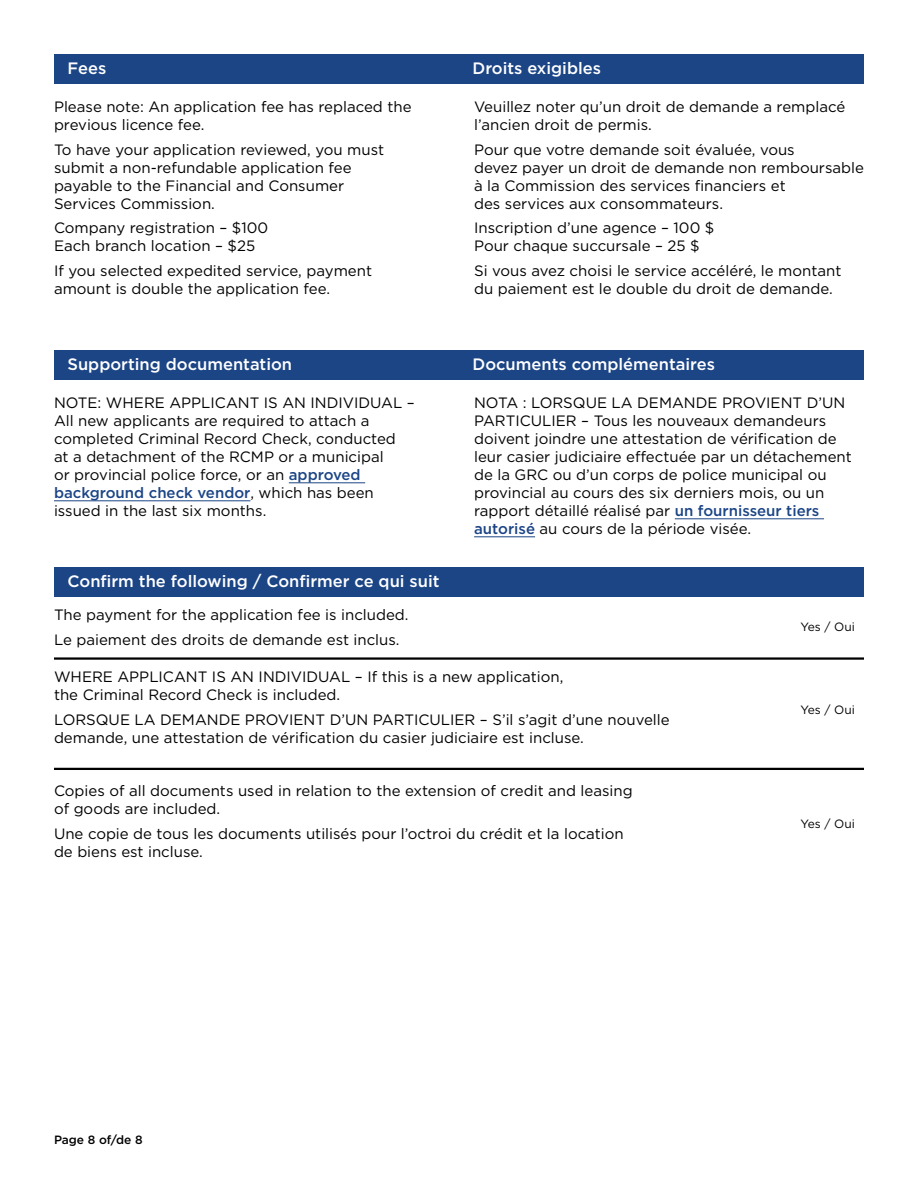
<style>
.page{position:relative;width:918px;height:1188px;background:#fff}
.page>*{position:absolute;margin:0;border:0;box-sizing:border-box;transform-origin:0 0}
.t1{font:500 16.5px "Gotham";color:#fff}
.t2{font:15px/18px "Gotham";color:#000}
.Field_label{font:12px "Gotham";color:#000}
.t3{font:500 12px "Gotham";color:#000}
.s1{font-weight:500;color:#1c4586}
</style>
<div class="page">
<div style="left:54px;top:54px;width:405px;height:30px;background:#1c4586"></div>
<div style="left:459px;top:54px;width:405px;height:30px;background:#1c4586"></div>
<div style="left:54px;top:350px;width:405px;height:30px;background:#1c4586"></div>
<hr style="left:289px;top:482px;width:76px;height:1px;background:#1c4586">
<hr style="left:54px;top:500px;width:196px;height:1px;background:#1c4586">
<div style="left:459px;top:350px;width:405px;height:30px;background:#1c4586"></div>
<hr style="left:675px;top:518px;width:149px;height:1px;background:#1c4586">
<hr style="left:474px;top:536px;width:61px;height:1px;background:#1c4586">
<div style="left:54px;top:567px;width:810px;height:30px;background:#1c4586"></div>
<hr style="left:54px;top:657px;width:810px;height:3px;background:#000">
<hr style="left:54px;top:768px;width:810px;height:2px;background:#000">
<h2 class="t1" style="left:68px;top:58px;width:40px">Fees</h2>
<p class="t2" style="left:54px;top:97px;width:359px">Please note: An application fee has replaced the previous licence fee.</p>
<p class="t2" style="left:54px;top:140px;width:332px">To have your application reviewed, you must submit a non-refundable application fee payable to the Financial and Consumer Services Commission.</p>
<p class="t2" style="left:54px;top:219px;width:216px">Company registration – $100</p>
<p class="t2" style="left:54px;top:237px;width:203px">Each branch location – $25</p>
<p class="t2" style="left:54px;top:261px;width:320px">If you selected expedited service, payment amount is double the application fee.</p>
<h2 class="t1" style="left:68px;top:354px;width:226px">Supporting documentation</h2>
<p class="t2" style="left:54px;top:393px;width:362px">NOTE: WHERE APPLICANT IS AN INDIVIDUAL – All new applicants are required to attach a completed Criminal Record Check, conducted<br>at a detachment of the RCMP or a municipal<br>or provincial police force, or an <span class="s1">approved background check vendor</span>, which has been issued in the last six months.</p>
<h2 class="t1" style="left:68px;top:570px;width:374px">Confirm the following / Confirmer ce qui suit</h2>
<p class="t2" style="left:54px;top:602px;width:356px;line-height:24.8px">The payment for the application fee is included.<br>Le paiement des droits de demande est inclus.</p>
<h2 class="t1" style="left:472px;top:58px;width:130px">Droits exigibles</h2>
<p class="t2" style="left:474px;top:97px;width:373px">Veuillez noter qu’un droit de demande a remplacé l’ancien droit de permis.</p>
<p class="t2" style="left:474px;top:140px;width:391px">Pour que votre demande soit évaluée, vous<br>devez payer un droit de demande non remboursable à la Commission des services financiers et<br>des services aux consommateurs.</p>
<p class="t2" style="left:474px;top:219px;width:242px">Inscription d’une agence – 100 $</p>
<p class="t2" style="left:474px;top:237px;width:227px">Pour chaque succursale – 25 $</p>
<p class="t2" style="left:474px;top:261px;width:369px">Si vous avez choisi le service accéléré, le montant du paiement est le double du droit de demande.</p>
<h2 class="t1" style="left:472px;top:354px;width:244px">Documents complémentaires</h2>
<p class="t2" style="left:474px;top:393px;width:379px">NOTA : LORSQUE LA DEMANDE PROVIENT D’UN PARTICULIER – Tous les nouveaux demandeurs doivent joindre une attestation de vérification de leur casier judiciaire effectuée par un détachement de la GRC ou d’un corps de police municipal ou provincial au cours des six derniers mois, ou un rapport détaillé réalisé par <span class="s1">un fournisseur tiers autorisé</span> au cours de la période visée.</p>
<p class="Field_label" style="left:801px;top:619px;width:56px">Yes / Oui</p>
<p class="t2" style="left:54px;top:668px;width:511px">WHERE APPLICANT IS AN INDIVIDUAL – If this is a new application, the Criminal Record Check is included.</p>
<p class="t2" style="left:54px;top:711px;width:617px">LORSQUE LA DEMANDE PROVIENT D’UN PARTICULIER – S’il s’agit d’une nouvelle demande, une attestation de vérification du casier judiciaire est incluse.</p>
<p class="t2" style="left:54px;top:782px;width:580px">Copies of all documents used in relation to the extension of credit and leasing of goods are included.</p>
<p class="t2" style="left:54px;top:824px;width:571px">Une copie de tous les documents utilisés pour l’octroi du crédit et la location de biens est incluse.</p>
<p class="t3" style="left:54px;top:1132px;width:90px">Page 8 of/de 8</p>
<p class="Field_label" style="left:801px;top:702px;width:56px">Yes / Oui</p>
<p class="Field_label" style="left:801px;top:816px;width:56px">Yes / Oui</p>
</div>
